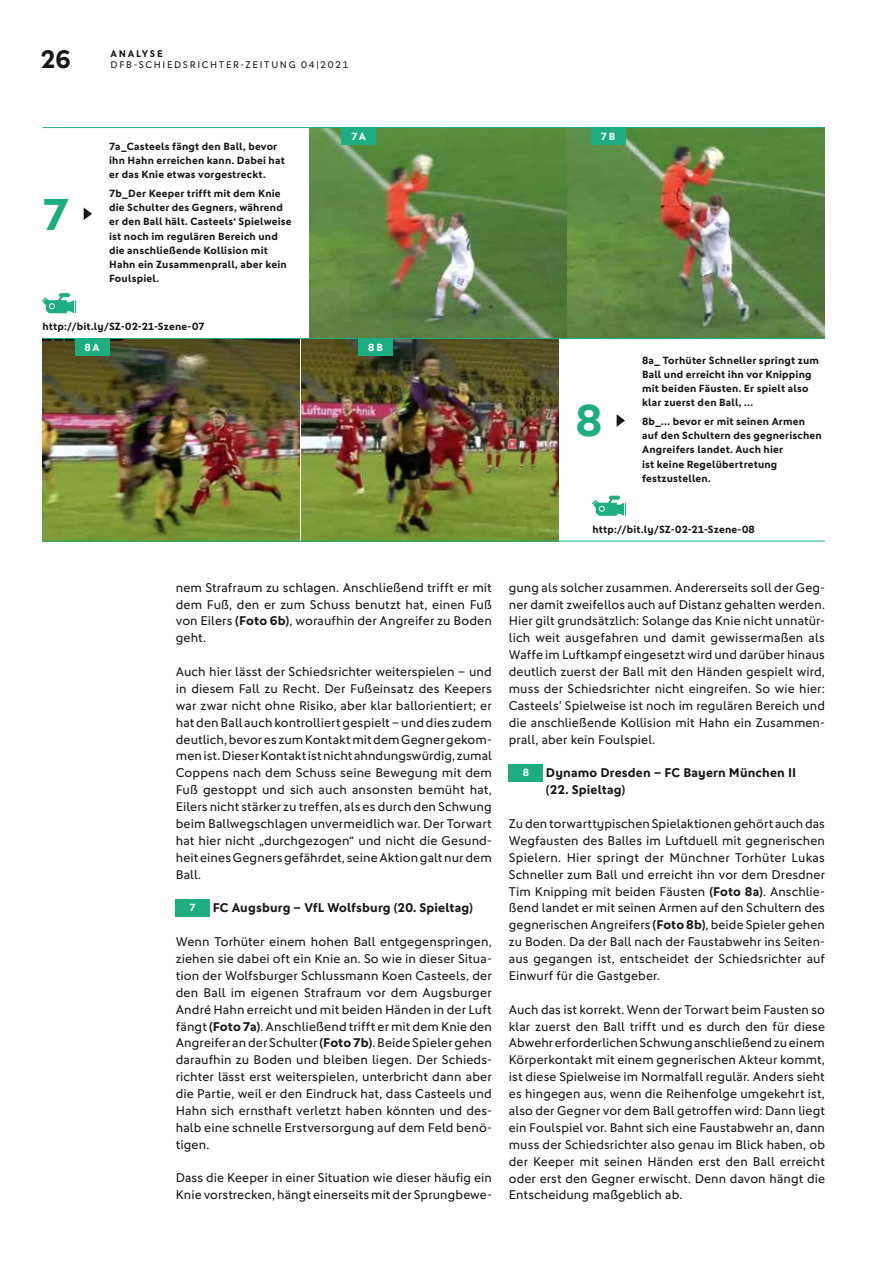
<style>
.page{position:relative;width:893px;height:1263px;background:#fff}
.page>*{position:absolute;margin:0;border:0;box-sizing:border-box;transform-origin:0 0}
.t1{font:700 45px "DFB Sans";color:#1cad80}
.t2{font:700 25.5px "DFB Sans";color:#181716}
.t3{font:12.75px/17px "DFB Sans";letter-spacing:.01em;color:#181716;text-align:justify}
.t4{font:700 12.75px/17px "DFB Sans";letter-spacing:.01em;color:#181716}
.t5{font:700 10.5px/14.2px "DFB Sans";letter-spacing:.02em;color:#181716}
.t6{font:700 10.5px "DFB Sans";letter-spacing:.165em;color:#fff}
.t7{font:9.75px "DFB Sans";letter-spacing:.17em;color:#181716}
.t8{font:700 9.75px "DFB Sans";letter-spacing:.175em;color:#181716}
.s1{font-weight:700}
</style>
<div class="page">
<div style="left:176px;top:899px;width:34px;height:17px;background:#1cad80"></div>
<div style="left:509px;top:764px;width:34px;height:17px;background:#1cad80"></div>
<img style="left:568px;top:128px;width:257px;height:210px">
<img style="left:300px;top:339px;width:258px;height:202px">
<img style="left:309px;top:128px;width:257px;height:210px">
<img style="left:43px;top:339px;width:257px;height:202px">
<svg style="left:84px;top:207px;width:8px;height:13px"></svg>
<svg style="left:617px;top:414px;width:8px;height:13px"></svg>
<hr style="left:43px;top:338px;width:782px;height:1px;background:#1cad80">
<svg style="left:42px;top:293px;width:34px;height:20px"></svg>
<svg style="left:592px;top:496px;width:34px;height:20px"></svg>
<div style="left:342px;top:127px;width:34px;height:17px;background:#1cad80"></div>
<div style="left:591px;top:127px;width:34px;height:17px;background:#1cad80"></div>
<div style="left:75px;top:338px;width:34px;height:18px;background:#1cad80"></div>
<div style="left:359px;top:338px;width:34px;height:17px;background:#1cad80"></div>
<hr style="left:43px;top:541px;width:782px;height:1px;background:#1cad80">
<hr style="left:43px;top:127px;width:782px;height:1px;background:#1cad80">
<h2 class="t2" style="left:40px;top:44px;width:32px">26</h2>
<p class="t7" style="left:111px;top:59px;width:239px">DFB-SCHIEDSRICHTER-ZEITUNG 04|2021</p>
<p class="t8" style="left:111px;top:47px;width:54px">ANALYSE</p>
<h1 class="t1" style="left:43px;top:187px;width:28px">7</h1>
<p class="t5" style="left:109px;top:139px;width:177px">7a_Casteels fängt den Ball, bevor ihn Hahn erreichen kann. Dabei hat er das Knie etwas vorgestreckt.</p>
<p class="t5" style="left:109px;top:186px;width:184px">7b_Der Keeper trifft mit dem Knie die Schulter des Gegners, während er den Ball hält. Casteels‘ Spielweise ist noch im regulären Bereich und die anschließende Kollision mit<br>Hahn ein Zusammenprall, aber kein<br>Foulspiel.</p>
<p class="t5" style="left:43px;top:319px;width:164px">http://bit.ly/SZ-02-21-Szene-07</p>
<p class="t6" style="left:351px;top:130px;width:16px">7A</p>
<p class="t6" style="left:601px;top:130px;width:16px">7B</p>
<p class="t6" style="left:85px;top:341px;width:17px">8A</p>
<p class="t6" style="left:368px;top:341px;width:16px">8B</p>
<h1 class="t1" style="left:575px;top:394px;width:28px">8</h1>
<p class="t5" style="left:642px;top:353px;width:178px">8a_ Torhüter Schneller springt zum<br>Ball und erreicht ihn vor Knipping mit beiden Fäusten. Er spielt also klar zuerst den Ball, …</p>
<p class="t5" style="left:642px;top:414px;width:181px">8b_… bevor er mit seinen Armen auf den Schultern des gegnerischen<br>Angreifers landet. Auch hier<br>ist keine Regelübertretung festzustellen.</p>
<p class="t5" style="left:592px;top:522px;width:164px">http://bit.ly/SZ-02-21-Szene-08</p>
<p class="t3" style="left:176px;top:579px;width:318px">nem Strafraum zu schlagen. Anschließend trifft er mit dem Fuß, den er zum Schuss benutzt hat, einen Fuß von Eilers <span class="s1">(Foto 6b)</span>, woraufhin der Angreifer zu Boden geht.</p>
<p class="t3" style="left:176px;top:663px;width:318px">Auch hier lässt der Schiedsrichter weiterspielen – und in diesem Fall zu Recht. Der Fußeinsatz des Keepers war zwar nicht ohne Risiko, aber klar ballorientiert; er hat den Ball auch kontrolliert gespielt – und dies zudem deutlich, bevor es zum Kontakt mit dem Gegner gekom&shy;men ist. Dieser Kontakt ist nicht ahndungswürdig, zumal Coppens nach dem Schuss seine Bewegung mit dem Fuß gestoppt und sich auch ansonsten bemüht hat, Eilers nicht stärker zu treffen, als es durch den Schwung beim Ballwegschlagen unvermeidlich war. Der Torwart hat hier nicht „durchgezogen“ und nicht die Gesund&shy;heit eines Gegners gefährdet, seine Aktion galt nur dem Ball.</p>
<p class="t6" style="left:190px;top:901px;width:8px">7</p>
<p class="t4" style="left:213px;top:899px;width:262px">FC Augsburg – VfL Wolfsburg (20. Spieltag)</p>
<p class="t3" style="left:176px;top:933px;width:318px">Wenn Torhüter einem hohen Ball entgegenspringen, ziehen sie dabei oft ein Knie an. So wie in dieser Situa&shy;tion der Wolfsburger Schlussmann Koen Casteels, der den Ball im eigenen Strafraum vor dem Augsburger André Hahn erreicht und mit beiden Händen in der Luft fängt <span class="s1">(Foto 7a)</span>. Anschließend trifft er mit dem Knie den Angreifer an der Schulter <span class="s1">(Foto 7b)</span>. Beide Spieler gehen daraufhin zu Boden und bleiben liegen. Der Schieds&shy;richter lässt erst weiterspielen, unterbricht dann aber die Partie, weil er den Eindruck hat, dass Casteels und Hahn sich ernsthaft verletzt haben könnten und des&shy;halb eine schnelle Erstversorgung auf dem Feld benö&shy;tigen.</p>
<p class="t3" style="left:176px;top:1169px;width:318px">Dass die Keeper in einer Situation wie dieser häufig ein<br>Knie vorstrecken, hängt einerseits mit der Sprungbewe-</p>
<p class="t3" style="left:509px;top:579px;width:318px">gung als solcher zusammen. Andererseits soll der Geg&shy;ner damit zweifellos auch auf Distanz gehalten werden.<br>Hier gilt grundsätzlich: Solange das Knie nicht unnatür&shy;lich weit ausgefahren und damit gewissermaßen als Waffe im Luftkampf eingesetzt wird und darüber hinaus deutlich zuerst der Ball mit den Händen gespielt wird, muss der Schiedsrichter nicht eingreifen. So wie hier:<br>Casteels’ Spielweise ist noch im regulären Bereich und die anschließende Kollision mit Hahn ein Zusammen&shy;prall, aber kein Foulspiel.</p>
<p class="t6" style="left:523px;top:766px;width:8px">8</p>
<p class="t4" style="left:546px;top:764px;width:252px">Dynamo Dresden – FC Bayern München II (22. Spieltag)</p>
<p class="t3" style="left:509px;top:815px;width:318px">Zu den torwarttypischen Spielaktionen gehört auch das Wegfausten des Balles im Luftduell mit gegnerischen Spielern. Hier springt der Münchner Torhüter Lukas Schneller zum Ball und erreicht ihn vor dem Dresdner Tim Knipping mit beiden Fäusten <span class="s1">(Foto 8a)</span>. Anschlie&shy;ßend landet er mit seinen Armen auf den Schultern des gegnerischen Angreifers <span class="s1">(Foto 8b)</span>, beide Spieler gehen zu Boden. Da der Ball nach der Faustabwehr ins Seiten&shy;aus gegangen ist, entscheidet der Schiedsrichter auf Einwurf für die Gastgeber.</p>
<p class="t3" style="left:509px;top:1001px;width:318px">Auch das ist korrekt. Wenn der Torwart beim Fausten so klar zuerst den Ball trifft und es durch den für diese Abwehr erforderlichen Schwung anschließend zu einem Körperkontakt mit einem gegnerischen Akteur kommt, ist diese Spielweise im Normalfall regulär. Anders sieht es hingegen aus, wenn die Reihenfolge umgekehrt ist, also der Gegner vor dem Ball getroffen wird: Dann liegt ein Foulspiel vor. Bahnt sich eine Faustabwehr an, dann muss der Schiedsrichter also genau im Blick haben, ob der Keeper mit seinen Händen erst den Ball erreicht oder erst den Gegner erwischt. Denn davon hängt die Entscheidung maßgeblich ab.</p>
</div>
